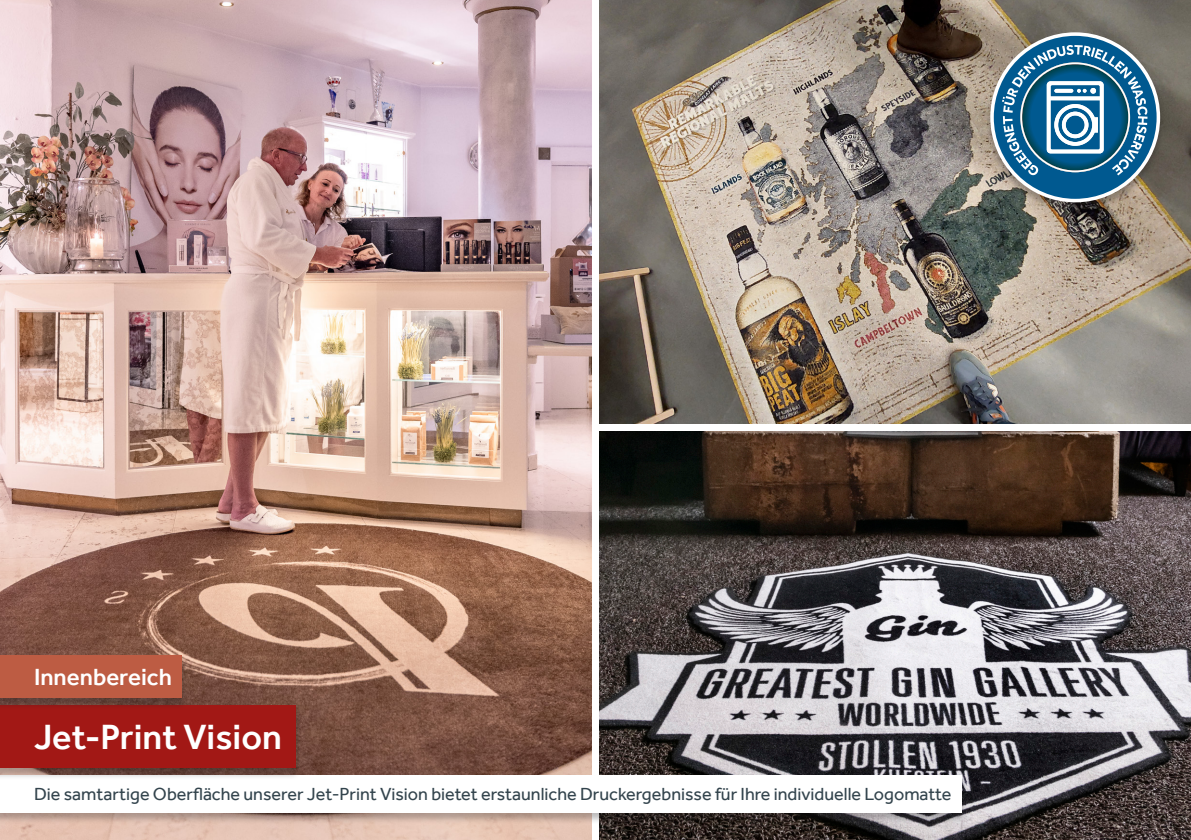
<style>
.page{position:relative;width:1191px;height:840px;background:#fff}
.page>*{position:absolute;margin:0;border:0;box-sizing:border-box;transform-origin:0 0}
.t1{font:500 36px "Effra";color:#fff}
.t2{font:500 24px "Effra";color:#fff}
.Picture_text{font:18px "Effra";color:#33444d}
</style>
<div class="page">
<img style="left:0;top:0;width:591px;height:839px">
<img style="left:599px;top:0;width:592px;height:423px">
<img style="left:599px;top:431px;width:592px;height:408px">
<div style="left:0;top:774px;width:967px;height:50px;background:#231f20;opacity:.3"></div>
<div style="left:0;top:775px;width:961px;height:37px;background:#fff"></div>
<div style="left:0;top:704px;width:301px;height:75px;background:#231f20;opacity:.3"></div>
<div style="left:0;top:705px;width:295px;height:62px;background:#a21815"></div>
<div style="left:985px;top:32px;width:180px;height:180px;background:#231f20;opacity:.3"></div>
<svg style="left:993px;top:36px;width:163px;height:163px;background:#4d809e"></svg>
<div style="left:0;top:654px;width:188px;height:55px;background:#231f20;opacity:.3"></div>
<div style="left:0;top:655px;width:181px;height:42px;background:#bd5c43"></div>
<p class="t2" style="left:34px;top:661px;width:139px">Innenbereich</p>
<p class="t1" style="left:34px;top:715px;width:249px">Jet-Print Vision</p>
<p class="Picture_text" style="left:34px;top:783px;width:918px">Die samtartige Oberfläche unserer Jet-Print Vision bietet erstaunliche Druckergebnisse für Ihre individuelle Logomatte</p>
</div>
